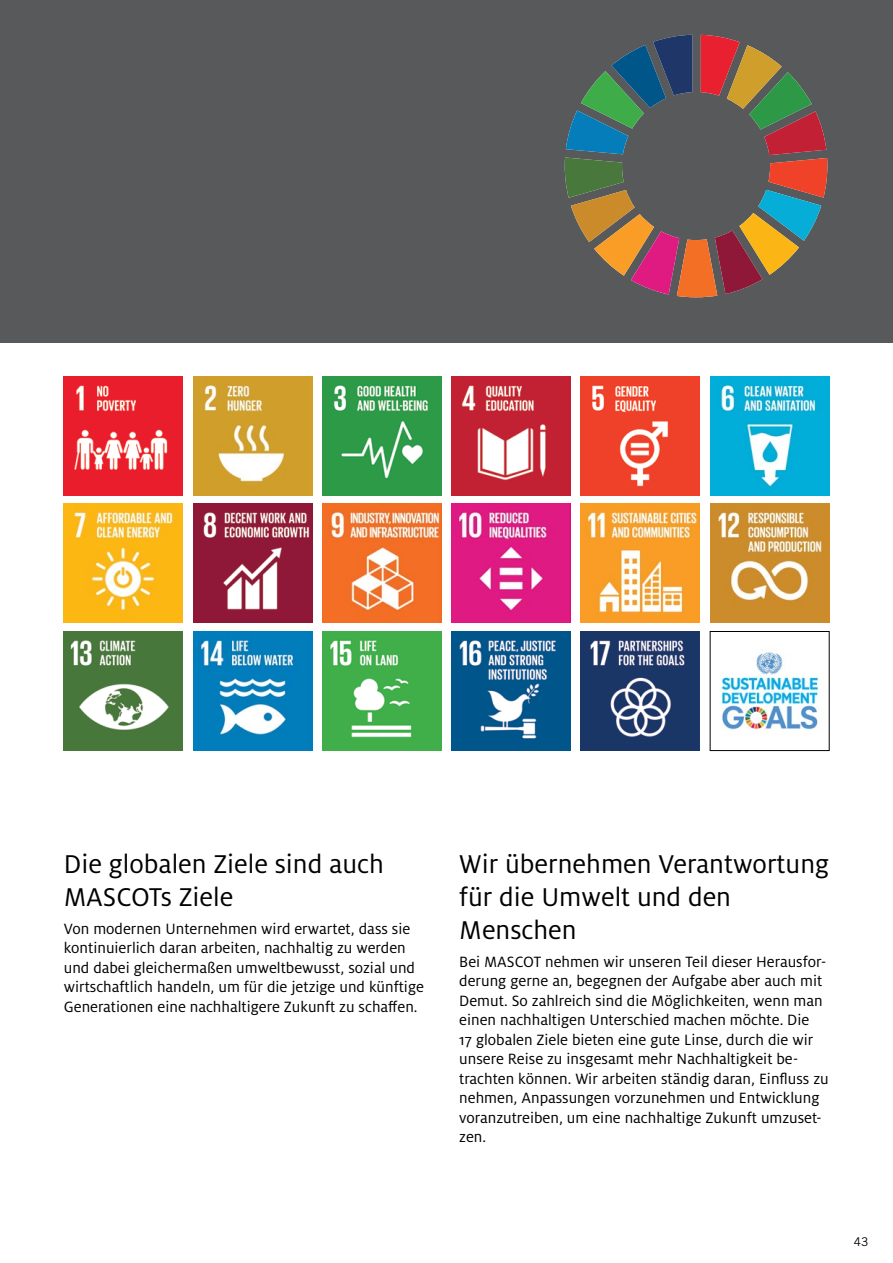
<style>
.page{position:relative;width:893px;height:1263px;background:#fff}
.page>*{position:absolute;margin:0;border:0;box-sizing:border-box;transform-origin:0 0}
.t1{font:28.5px/33px "Milo Pro";color:#000}
.t2{font:16.5px/19.5px "Milo Pro";color:#000}
.t3{font:12px "Trade Gothic LT Std";color:#000}
</style>
<div class="page">
<div style="left:0;top:0;width:893px;height:342px;background:#58595b"></div>
<svg style="left:565px;top:35px;width:262px;height:262px"></svg>
<img style="left:721px;top:652px;width:99px;height:78px">
<div style="left:710px;top:631px;width:119px;height:120px;border:1px solid #000"></div>
<img style="left:581px;top:631px;width:119px;height:119px">
<img style="left:452px;top:631px;width:119px;height:119px">
<img style="left:322px;top:631px;width:119px;height:119px">
<img style="left:193px;top:631px;width:119px;height:119px">
<img style="left:64px;top:631px;width:119px;height:119px">
<img style="left:710px;top:504px;width:119px;height:119px">
<img style="left:581px;top:504px;width:119px;height:119px">
<img style="left:452px;top:504px;width:119px;height:119px">
<img style="left:322px;top:504px;width:119px;height:119px">
<img style="left:193px;top:504px;width:119px;height:119px">
<img style="left:64px;top:504px;width:119px;height:119px">
<img style="left:710px;top:376px;width:119px;height:119px">
<img style="left:581px;top:376px;width:119px;height:119px">
<img style="left:452px;top:376px;width:119px;height:119px">
<img style="left:322px;top:376px;width:119px;height:119px">
<img style="left:193px;top:376px;width:119px;height:119px">
<img style="left:64px;top:376px;width:119px;height:119px">
<h1 class="t1" style="left:64px;top:847px;width:322px">Die globalen Ziele sind auch<br>MASCOTs Ziele</h1>
<p class="t2" style="left:64px;top:919px;width:362px">Von modernen Unternehmen wird erwartet, dass sie kontinuierlich daran arbeiten, nachhaltig zu werden und dabei gleichermaßen umweltbewusst, sozial und wirtschaftlich handeln, um für die jetzige und künftige Generationen eine nachhaltigere Zukunft zu schaffen.</p>
<h1 class="t1" style="left:459px;top:847px;width:371px">Wir übernehmen Verantwortung für die Umwelt und den<br>Menschen</h1>
<p class="t2" style="left:459px;top:952px;width:371px">Bei MASCOT nehmen wir unseren Teil dieser Herausfor&shy;derung gerne an, begegnen der Aufgabe aber auch mit Demut. So zahlreich sind die Möglichkeiten, wenn man einen nachhaltigen Unterschied machen möchte. Die<br>17 globalen Ziele bieten eine gute Linse, durch die wir unsere Reise zu insgesamt mehr Nachhaltigkeit be&shy;trachten können. Wir arbeiten ständig daran, Einfluss zu nehmen, Anpassungen vorzunehmen und Entwicklung voranzutreiben, um eine nachhaltige Zukunft umzuset&shy;zen.</p>
<p class="t3" style="left:854px;top:1234px;width:16px">43</p>
</div>
